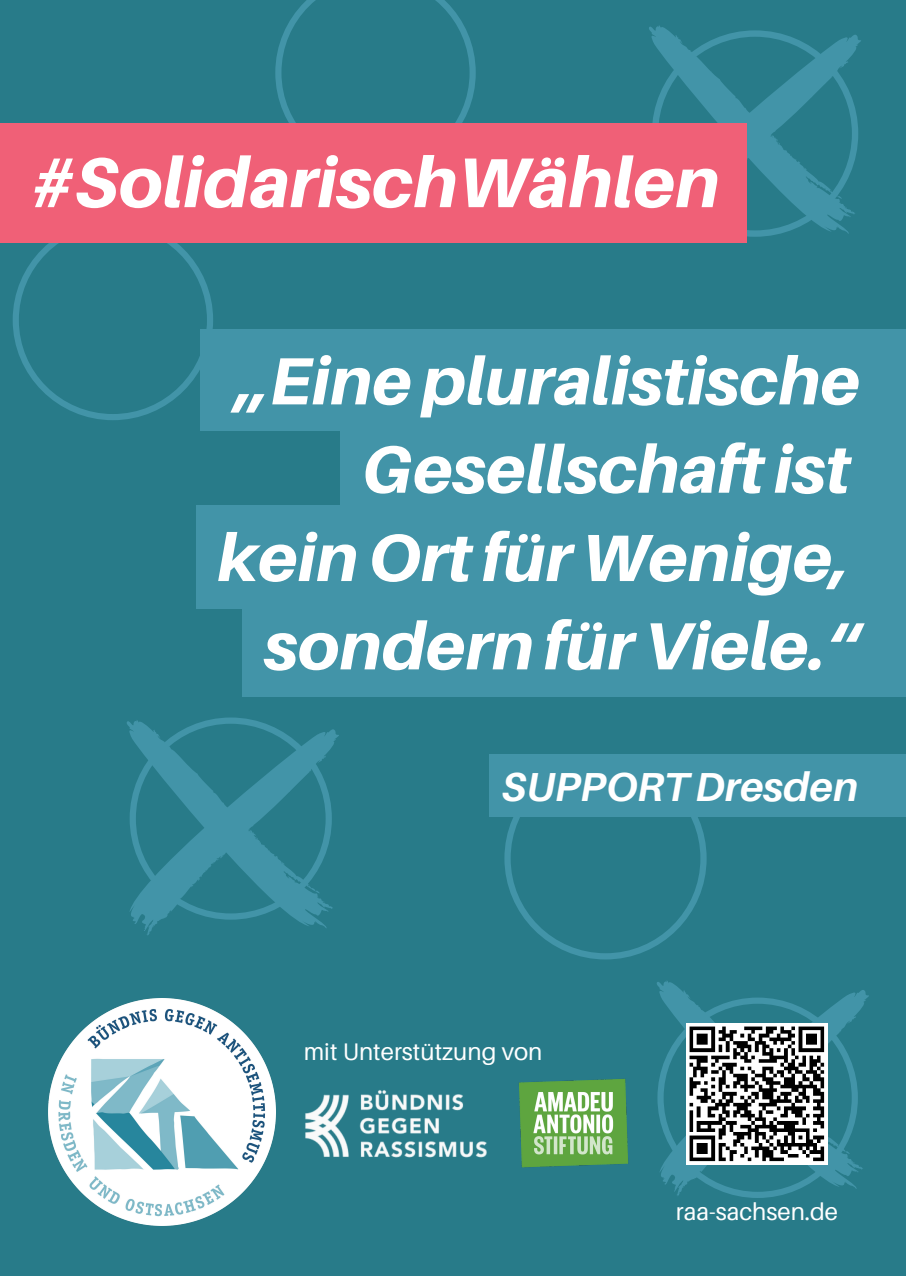
<style>
.page{position:relative;width:906px;height:1276px;background:#287b89}
.page>*{position:absolute;margin:0;border:0;box-sizing:border-box;transform-origin:0 0}
.t1{font:italic 800 70.5px "Aileron";color:#fff}
.t2{font:italic 800 66.75px/88.3px "Aileron";color:#fff;text-align:right}
.t3{font:italic 700 40.5px "Aileron";color:#fff}
.t4{font:24px "Aileron";color:#fff}
</style>
<div class="page">
<svg style="left:504px;top:817px;width:202px;height:142px"></svg>
<svg style="left:275px;top:0;width:200px;height:123px"></svg>
<svg style="left:13px;top:243px;width:200px;height:177px"></svg>
<svg style="left:652px;top:30px;width:206px;height:207px"></svg>
<svg style="left:127px;top:721px;width:212px;height:214px"></svg>
<svg style="left:130px;top:717px;width:202px;height:202px"></svg>
<svg style="left:657px;top:981px;width:212px;height:191px"></svg>
<svg style="left:657px;top:997px;width:200px;height:201px"></svg>
<div style="left:489px;top:755px;width:417px;height:62px;background:#4294a8"></div>
<div style="left:242px;top:593px;width:664px;height:103px;background:#4294a8"></div>
<div style="left:196px;top:505px;width:710px;height:104px;background:#4294a8"></div>
<div style="left:340px;top:416px;width:566px;height:101px;background:#4294a8"></div>
<div style="left:200px;top:330px;width:706px;height:101px;background:#4294a8"></div>
<img style="left:686px;top:1024px;width:141px;height:140px">
<img style="left:518px;top:1078px;width:111px;height:90px">
<img style="left:275px;top:1090px;width:212px;height:68px">
<img style="left:48px;top:998px;width:227px;height:228px">
<div style="left:0;top:123px;width:747px;height:120px;background:#f06077"></div>
<p class="t1" style="left:30px;top:142px;width:691px">#SolidarischWählen</p>
<p class="t2" style="left:217px;top:337px;width:644px">„Eine pluralistische<br>Gesellschaft ist kein Ort für Wenige, sondern für Viele.“</p>
<p class="t3" style="left:502px;top:764px;width:357px">SUPPORT Dresden</p>
<p class="t4" style="left:304px;top:1038px;width:240px">mit Unterstützung von</p>
<p class="t4" style="left:676px;top:1199px;width:164px">raa-sachsen.de</p>
</div>
